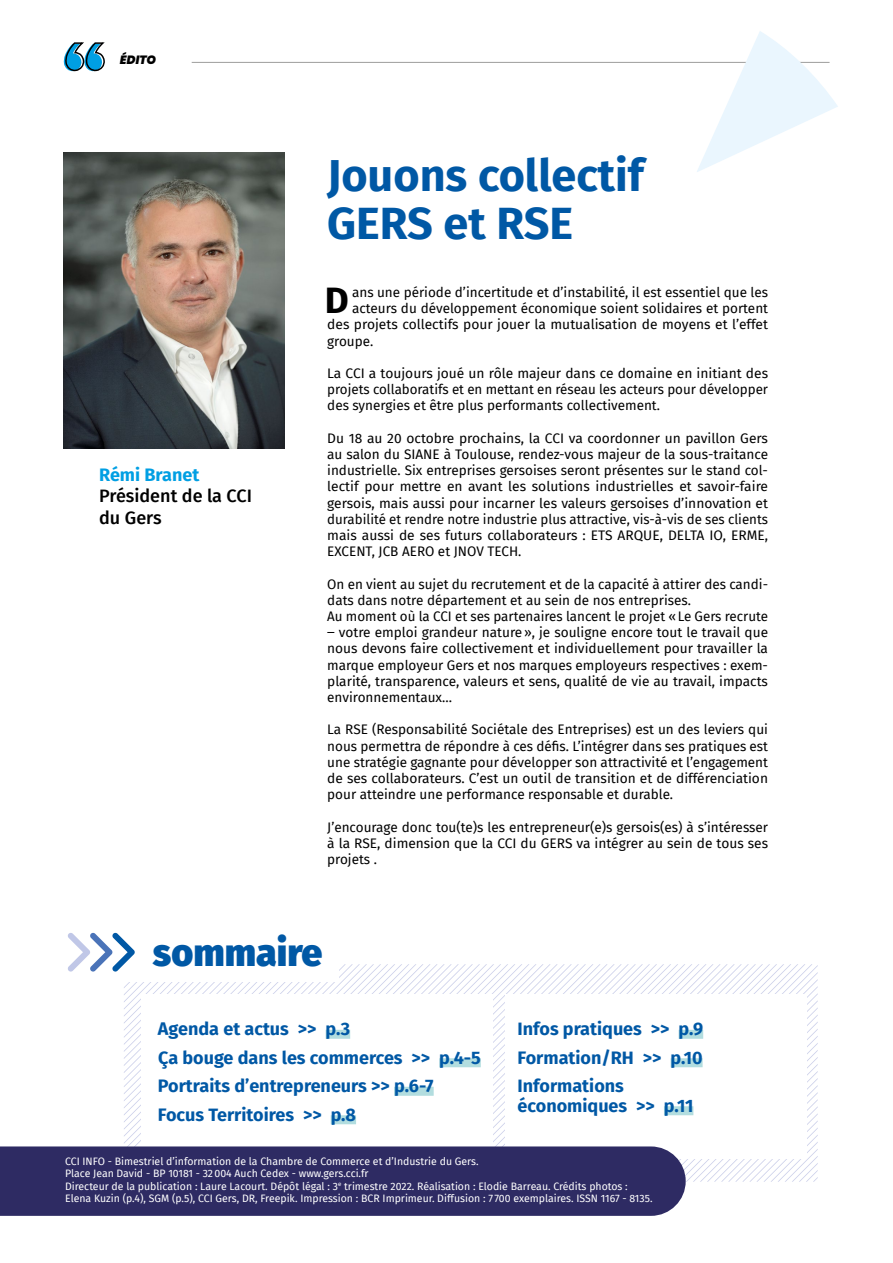
<style>
.page{position:relative;width:893px;height:1263px;background:#fff}
.page>*{position:absolute;margin:0;border:0;box-sizing:border-box;transform-origin:0 0}
.t1{font:700 45px/48px "Fira Sans";color:#0058a5}
.t2{font:900 37.5px "Fira Sans";color:#0058a5}
.tc{font:700 36.9px "Fira Sans";color:#000}
.t3{font:700 18px/19.5px "Fira Sans";color:#0058a5}
.tc-2{font:500 18px "Fira Sans";color:#000}
.tc-3{font:700 18px "Fira Sans";color:#009fe3}
.tc-4{font:13.5px/16.2px "Fira Sans";color:#000;text-align:justify}
.t4{font:italic 900 12px "Poppins";color:#000}
.tc-5{font:10.5px/12.6px "Fira Sans";color:#fff}
</style>
<div class="page">
<svg style="left:608px;top:964px;width:210px;height:218px"></svg>
<svg style="left:367px;top:964px;width:219px;height:182px"></svg>
<div style="left:142px;top:994px;width:351px;height:157px;background:#fff"></div>
<div style="left:505px;top:994px;width:301px;height:164px;background:#fff"></div>
<hr style="left:192px;top:62px;width:637px;height:1px;background:#9d9d9c">
<img style="left:64px;top:153px;width:221px;height:295px">
<svg style="left:64px;top:42px;width:41px;height:30px"></svg>
<div style="left:326px;top:1030px;width:24px;height:9px;background:#b2dddf"></div>
<div style="left:439px;top:1058px;width:42px;height:9px;background:#b2dddf"></div>
<div style="left:394px;top:1087px;width:40px;height:9px;background:#b2dddf"></div>
<div style="left:331px;top:1115px;width:25px;height:9px;background:#b2dddf"></div>
<div style="left:679px;top:1030px;width:24px;height:9px;background:#b2dddf"></div>
<div style="left:671px;top:1058px;width:32px;height:9px;background:#b2dddf"></div>
<div style="left:664px;top:1106px;width:29px;height:9px;background:#b2dddf"></div>
<svg style="left:697px;top:31px;width:141px;height:141px"></svg>
<div style="left:0;top:1146px;width:686px;height:70px;background:#2e2b63"></div>
<svg style="left:68px;top:932px;width:264px;height:250px"></svg>
<p class="t4" style="left:120px;top:52px;width:38px">ÉDITO</p>
<p class="tc-3" style="left:99px;top:459px;width:102px">Rémi Branet</p>
<p class="tc-2" style="left:99px;top:482px;width:154px">Président de la CCI</p>
<p class="tc-2" style="left:99px;top:503px;width:64px">du Gers</p>
<p class="t1" style="left:327px;top:148px;width:318px">Jouons collectif<br>GERS et RSE</p>
<p class="tc" style="left:325px;top:269px;width:26px">D</p>
<p class="tc-4" style="left:352px;top:284px;width:417px">ans une période d’incertitude et d’instabilité, il est essentiel que les</p>
<p class="tc-4" style="left:352px;top:300px;width:417px">acteurs du développement économique soient solidaires et portent</p>
<p class="tc-4" style="left:327px;top:316px;width:442px">des projets collectifs pour jouer la mutualisation de moyens et l’effet</p>
<p class="tc-4" style="left:327px;top:332px;width:48px">groupe.</p>
<p class="tc-4" style="left:327px;top:365px;width:442px">La CCI a toujours joué un rôle majeur dans ce domaine en initiant des projets collaboratifs et en mettant en réseau les acteurs pour développer des synergies et être plus performants collectivement.</p>
<p class="tc-4" style="left:327px;top:430px;width:442px">Du 18 au 20 octobre prochains, la CCI va coordonner un pavillon Gers au salon du SIANE à Toulouse, rendez-vous majeur de la sous-traitance industrielle. Six entreprises gersoises seront présentes sur le stand col&shy;lectif pour mettre en avant les solutions industrielles et savoir-faire gersois, mais aussi pour incarner les valeurs gersoises d’innovation et durabilité et rendre notre industrie plus attractive, vis-à-vis de ses clients mais aussi de ses futurs collaborateurs : ETS ARQUE, DELTA IO, ERME, EXCENT, JCB AERO et JNOV TECH.</p>
<p class="tc-4" style="left:327px;top:575px;width:442px">On en vient au sujet du recrutement et de la capacité à attirer des candi&shy;dats dans notre département et au sein de nos entreprises.</p>
<p class="tc-4" style="left:327px;top:608px;width:442px">Au moment où la CCI et ses partenaires lancent le projet «Le Gers recrute ‒ votre emploi grandeur nature», je souligne encore tout le travail que nous devons faire collectivement et individuellement pour travailler la marque employeur Gers et nos marques employeurs respectives : exem&shy;plarité, transparence, valeurs et sens, qualité de vie au travail, impacts environnementaux…</p>
<p class="tc-4" style="left:327px;top:721px;width:442px">La RSE (Responsabilité Sociétale des Entreprises) est un des leviers qui nous permettra de répondre à ces défis. L’intégrer dans ses pratiques est une stratégie gagnante pour développer son attractivité et l’engagement de ses collaborateurs. C’est un outil de transition et de différenciation pour atteindre une performance responsable et durable.</p>
<p class="tc-4" style="left:327px;top:818px;width:442px">J’encourage donc tou(te)s les entrepreneur(e)s gersois(es) à s’intéresser à la RSE, dimension que la CCI du GERS va intégrer au sein de tous ses projets .</p>
<p class="t2" style="left:153px;top:919px;width:171px">sommaire</p>
<p class="t3" style="left:158px;top:1018px;width:194px">Agenda et actus &gt;&gt; p.3</p>
<p class="t3" style="left:158px;top:1046px;width:324px">Ça bouge dans les commerces &gt;&gt; p.4-5</p>
<p class="t3" style="left:158px;top:1075px;width:277px">Portraits d’entrepreneurs &gt;&gt; p.6-7</p>
<p class="t3" style="left:158px;top:1103px;width:200px">Focus Territoires &gt;&gt; p.8</p>
<p class="t3" style="left:518px;top:1018px;width:187px">Infos pratiques &gt;&gt; p.9</p>
<p class="t3" style="left:518px;top:1046px;width:186px">Formation/RH &gt;&gt; p.10</p>
<p class="t3" style="left:518px;top:1075px;width:177px">Informations économiques &gt;&gt; p.11</p>
<p class="tc-5" style="left:65px;top:1154px;width:415px">CCI INFO - Bimestriel d’information de la Chambre de Commerce et d’Industrie du Gers.</p>
<p class="tc-5" style="left:65px;top:1167px;width:305px">Place Jean David - BP 10181 - 32004 Auch Cedex - www.gers.cci.fr</p>
<p class="tc-5" style="left:65px;top:1179px;width:589px">Directeur de la publication : Laure Lacourt. Dépôt légal : 3<sup>e</sup> trimestre 2022. Réalisation : Elodie Barreau. Crédits photos :<br>Elena Kuzin (p.4), SGM (p.5), CCI Gers, DR, Freepik. Impression : BCR Imprimeur. Diffusion : 7 700 exemplaires. ISSN 1167 - 8135.</p>
</div>
